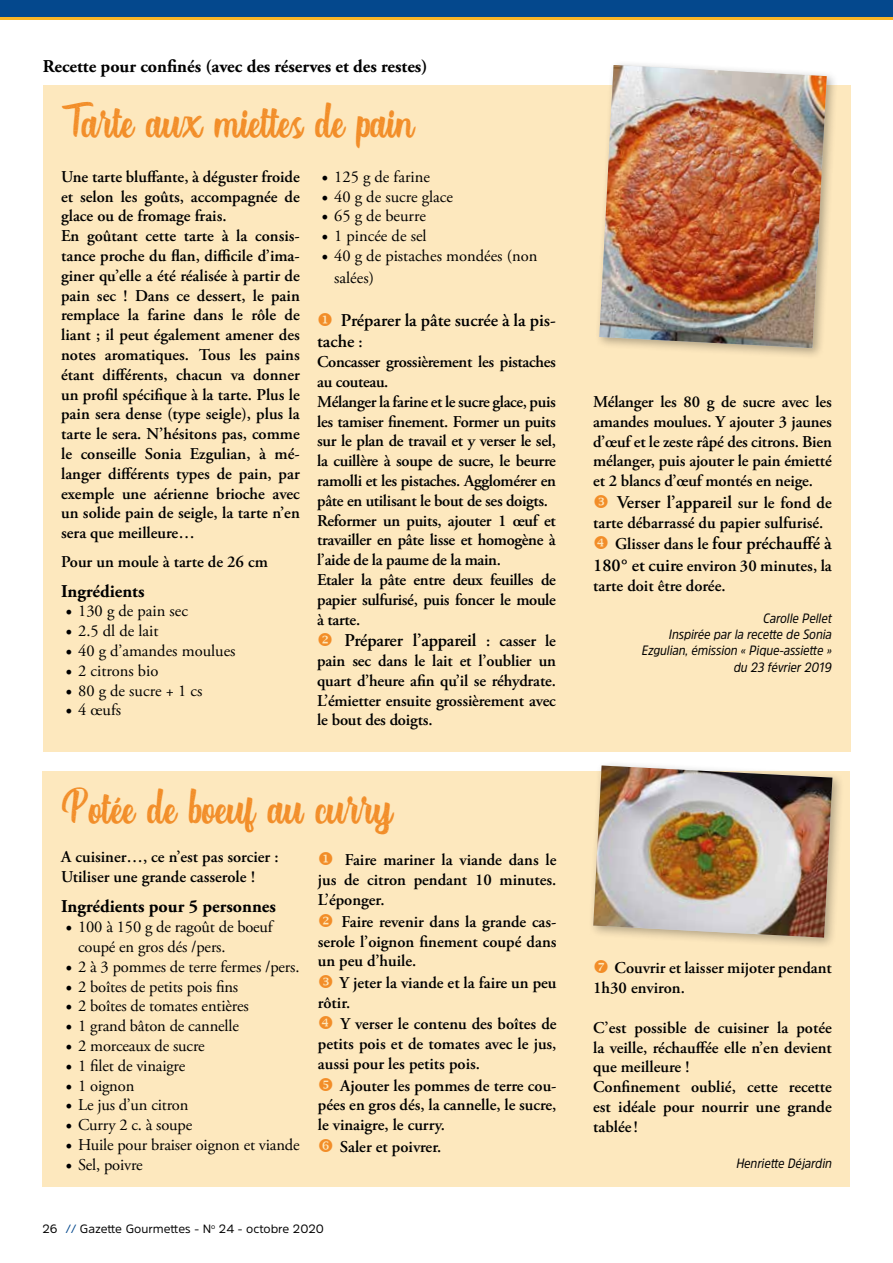
<style>
.page{position:relative;width:893px;height:1263px;background:#fff}
.page>*{position:absolute;margin:0;border:0;box-sizing:border-box;transform-origin:0 0}
.t1{font:40.5px "Authentic Script Rough";color:#f28d28}
.t2{font:600 18px/21.6px "Adobe Garamond Pro";color:#000}
.t3{font:700 18px "Adobe Garamond Pro";color:#000}
.t4{font:600 16.5px/19.8px "Adobe Garamond Pro";color:#000}
.t5{font:16.5px/19.8px "Adobe Garamond Pro";letter-spacing:-.01em;color:#000}
.t6{font:600 16.5px/19.8px "Adobe Garamond Pro";letter-spacing:-.02em;color:#000}
.t7{font:italic 13.5px/16.2px "Amsi Pro Narw";color:#000;text-align:right}
.t8{font:12px "Amsi Pro";color:#000}
.s1{font-family:"Minion Pro";font-size:18px}
.s2{color:#f28d28}
.s3{font-size:16.5px}
.s4{color:#04488d}
.s5{font-size:18px}
</style>
<div class="page">
<div style="left:0;top:0;width:893px;height:19px;background:#04488d"></div>
<hr style="left:0;top:17px;width:893px;height:3px;background:#fab526">
<div style="left:43px;top:771px;width:807px;height:415px;background:#fde8be"></div>
<div style="left:43px;top:85px;width:807px;height:667px;background:#fde8be"></div>
<div style="left:594px;top:60px;width:244px;height:300px;background:#000;opacity:.3"></div>
<img style="left:599px;top:65px;width:228px;height:283px">
<div style="left:588px;top:760px;width:257px;height:190px;background:#000;opacity:.3"></div>
<img style="left:593px;top:765px;width:239px;height:173px">
<p class="t3" style="left:43px;top:55px;width:386px">Recette pour confinés (avec des réserves et des restes)</p>
<h1 class="t1" style="left:62px;top:100px;width:354px">Tarte aux miettes de pain</h1>
<p class="t4" style="left:61px;top:167px;width:240px">Une tarte bluffante, à déguster froide et selon les goûts, accompagnée de glace ou de fromage frais.<br>En goûtant cette tarte à la consis&shy;tance proche du flan, difficile d’ima&shy;giner qu’elle a été réalisée à partir de pain sec ! Dans ce dessert, le pain remplace la farine dans le rôle de liant ; il peut également amener des notes aromatiques. Tous les pains étant différents, chacun va donner un profil spécifique à la tarte. Plus le pain sera dense (type seigle), plus la tarte le sera. N’hésitons pas, comme le conseille Sonia Ezgulian, à mé&shy;langer différents types de pain, par exemple une aérienne brioche avec un solide pain de seigle, la tarte n’en sera que meilleure…</p>
<p class="t4" style="left:61px;top:552px;width:208px">Pour un moule à tarte de 26 cm</p>
<p class="t3" style="left:61px;top:580px;width:85px">Ingrédients</p>
<p class="t5" style="left:65px;top:602px;width:124px"><span class="s1">•</span> 130 g de pain sec</p>
<p class="t5" style="left:65px;top:622px;width:95px"><span class="s1">•</span> 2.5 dl de lait</p>
<p class="t5" style="left:65px;top:641px;width:172px"><span class="s1">•</span> 40 g d’amandes moulues</p>
<p class="t5" style="left:65px;top:661px;width:95px"><span class="s1">•</span> 2 citrons bio</p>
<p class="t5" style="left:65px;top:681px;width:138px"><span class="s1">•</span> 80 g de sucre + 1 cs</p>
<p class="t5" style="left:65px;top:701px;width:57px"><span class="s1">•</span> 4 œufs</p>
<p class="t5" style="left:321px;top:167px;width:110px"><span class="s1">•</span> 125 g de farine</p>
<p class="t5" style="left:321px;top:187px;width:133px"><span class="s1">•</span> 40 g de sucre glace</p>
<p class="t5" style="left:321px;top:207px;width:106px"><span class="s1">•</span> 65 g de beurre</p>
<p class="t5" style="left:321px;top:227px;width:107px"><span class="s1">•</span> 1 pincée de sel</p>
<p class="t5" style="left:334px;top:246px;width:205px;line-height:21.6px;text-indent:-13px"><span class="s1">•</span> 40 g de pistaches mondées (non salées)</p>
<p class="t2" style="left:317px;top:309px;width:240px"><span class="s2">◆</span> Préparer la pâte sucrée à la pis&shy;tache <span class="s3">:</span></p>
<p class="t6" style="left:317px;top:352px;width:240px">Concasser grossièrement les pistaches au couteau.<br>Mélanger la farine et le sucre glace, puis les tamiser finement. Former un puits sur le plan de travail et y verser le sel, la cuillère à soupe de sucre, le beurre ramolli et les pistaches. Agglomérer en pâte en utilisant le bout de ses doigts.<br>Reformer un puits, ajouter 1 œuf et travailler en pâte lisse et homogène à l’aide de la paume de la main.<br>Etaler la pâte entre deux feuilles de papier sulfurisé, puis foncer le moule à tarte.</p>
<p class="t2" style="left:317px;top:630px;width:240px"><span class="s2">❖</span> Préparer l’appareil <span class="s3">: casser le</span></p>
<p class="t4" style="left:317px;top:651px;width:240px;text-align:justify">pain sec dans le lait et l’oublier un quart d’heure afin qu’il se réhydrate.<br>L’émietter ensuite grossièrement avec le bout des doigts.</p>
<h1 class="t1" style="left:62px;top:785px;width:332px">Potée de boeuf au curry</h1>
<p class="t4" style="left:61px;top:847px;width:219px">A cuisiner…, ce n’est pas sorcier :<br>Utiliser une grande casserole !</p>
<p class="t3" style="left:61px;top:896px;width:216px">Ingrédients pour 5 personnes</p>
<p class="t5" style="left:78px;top:918px;width:196px;text-indent:-13px"><span class="s1">•</span> 100 à 150 g de ragoût de boeuf coupé en gros dés /pers.</p>
<p class="t5" style="left:65px;top:957px;width:236px"><span class="s1">•</span> 2 à 3 pommes de terre fermes /pers.</p>
<p class="t5" style="left:65px;top:977px;width:174px"><span class="s1">•</span> 2 boîtes de petits pois fins</p>
<p class="t5" style="left:65px;top:997px;width:185px"><span class="s1">•</span> 2 boîtes de tomates entières</p>
<p class="t5" style="left:65px;top:1017px;width:175px"><span class="s1">•</span> 1 grand bâton de cannelle</p>
<p class="t5" style="left:65px;top:1036px;width:141px"><span class="s1">•</span> 2 morceaux de sucre</p>
<p class="t5" style="left:65px;top:1056px;width:121px"><span class="s1">•</span> 1 filet de vinaigre</p>
<p class="t5" style="left:65px;top:1076px;width:70px"><span class="s1">•</span> 1 oignon</p>
<p class="t5" style="left:65px;top:1096px;width:125px"><span class="s1">•</span> Le jus d’un citron</p>
<p class="t5" style="left:65px;top:1116px;width:128px"><span class="s1">•</span> Curry 2 c. à soupe</p>
<p class="t5" style="left:65px;top:1135px;width:236px"><span class="s1">•</span> Huile pour braiser oignon et viande</p>
<p class="t5" style="left:65px;top:1155px;width:79px"><span class="s1">•</span> Sel, poivre</p>
<p class="t4" style="left:318px;top:850px;width:240px;text-align:justify"><span class="s2">◆</span> Faire mariner la viande dans le jus de citron pendant 10 minutes.<br>L’éponger.</p>
<p class="t4" style="left:318px;top:912px;width:240px;text-align:justify"><span class="s2">❖</span> Faire revenir dans la grande cas&shy;serole l’oignon finement coupé dans un peu d’huile.</p>
<p class="t4" style="left:318px;top:973px;width:240px;text-indent:22px">Y jeter la viande et la faire un peu rôtir.</p>
<p class="t4" style="left:318px;top:1014px;width:240px;text-align:justify;text-indent:23px">Y verser le contenu des boîtes de petits pois et de tomates avec le jus, aussi pour les petits pois.</p>
<p class="t4" style="left:318px;top:1075px;width:240px;text-align:justify;text-indent:22px">Ajouter les pommes de terre cou&shy;pées en gros dés, la cannelle, le sucre, le vinaigre, le curry.</p>
<p class="t4" style="left:340px;top:1137px;width:103px">Saler et poivrer.</p>
<p class="t8" style="left:43px;top:1220px;width:17px">26</p>
<p class="t8" style="left:66px;top:1220px;width:260px"><span class="s4">//</span> Gazette Gourmettes - N<sup>o</sup> 24 - octobre 2020</p>
<p class="t4" style="left:593px;top:392px;width:240px;text-align:justify">Mélanger les 80 g de sucre avec les amandes moulues. Y ajouter 3 jaunes d’œuf et le zeste râpé des citrons. Bien mélanger, puis ajouter le pain émietté et 2 blancs d’œuf montés en neige.</p>
<p class="t2" style="left:617px;top:491px;width:216px">Verser l’appareil <span class="s3">sur le fond de</span></p>
<p class="t4" style="left:593px;top:513px;width:232px">tarte débarrassé du papier sulfurisé.</p>
<p class="t2" style="left:615px;top:533px;width:218px"><span class="s3">Glisser dans le</span> four préchauffé à</p>
<p class="t4" style="left:593px;top:556px;width:240px"><span class="s5">180° et cuire</span> environ 30 minutes, la tarte doit être dorée.</p>
<p class="t7" style="left:642px;top:610px;width:191px">Carolle Pellet<br>Inspirée par la recette de Sonia<br>Ezgulian, émission « Pique-assiette » du 23 février 2019</p>
<p class="t4" style="left:593px;top:958px;width:240px;text-indent:21px">Couvrir et laisser mijoter pendant<br>1h30 environ.</p>
<p class="t4" style="left:593px;top:1018px;width:240px">C’est possible de cuisiner la potée la veille, réchauffée elle n’en devient que meilleure !<br>Confinement oublié, cette recette est idéale pour nourrir une grande tablée !</p>
<p class="t7" style="left:736px;top:1154px;width:97px">Henriette Déjardin</p>
</div>
